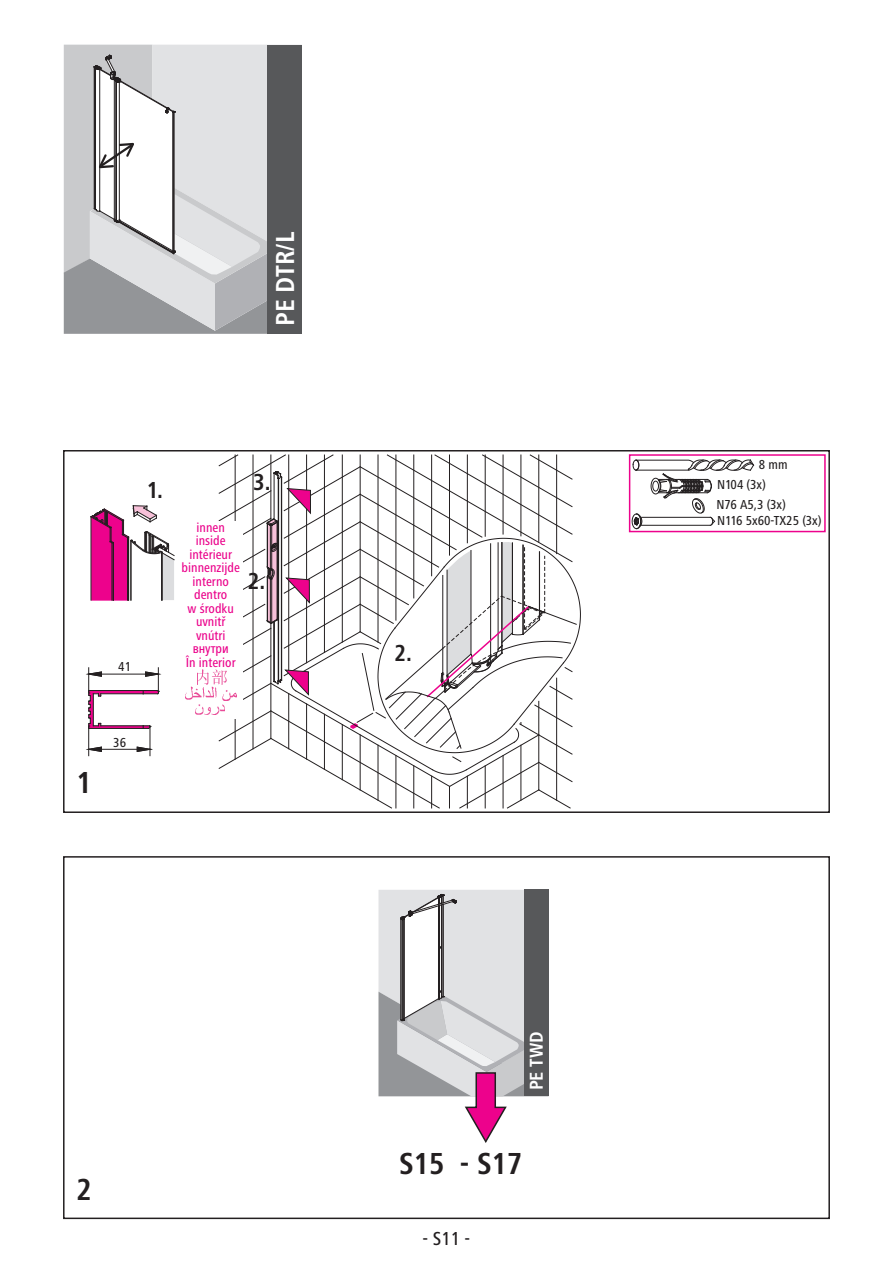
<style>
.page{position:relative;width:893px;height:1263px;background:#fff}
.page>*{position:absolute;margin:0;border:0;box-sizing:border-box;transform-origin:0 0}
.t1{font:700 condensed 31.5px "Frutiger Next LTW1 G";color:#231f20}
.t2{font:700 condensed 27px "Frutiger Next LTW1 G";color:#fff}
.t3{font:700 condensed 24px "Frutiger Next LTW1 G";color:#231f20}
.t4{font:500 condensed 19.5px "Frutiger Next LTW1 G";color:#231f20}
.t5{font:700 condensed 19.35px "Frutiger Next LTW1 G";color:#fff}
.t6{font:500 condensed 13.5px/13.5px "Frutiger Next LTW1 G";color:#eb028b;text-align:center}
.t7{font:500 condensed 13.5px/19.5px "Frutiger Next LTW1 G";color:#231f20}
</style>
<div class="page">
<hr style="left:88px;top:726px;width:1px;height:30px;background:#231f20">
<hr style="left:150px;top:726px;width:1px;height:30px;background:#231f20">
<hr style="left:101px;top:749px;width:36px;height:1px;background:#231f20">
<svg style="left:86px;top:747px;width:16px;height:5px"></svg>
<svg style="left:137px;top:747px;width:15px;height:5px"></svg>
<div style="left:629px;top:454px;width:197px;height:78px;border:2px solid #ed028c"></div>
<svg style="left:86px;top:668px;width:75px;height:61px"></svg>
<svg style="left:632px;top:459px;width:122px;height:70px"></svg>
<svg style="left:90px;top:505px;width:85px;height:96px"></svg>
<div style="left:63px;top:450px;width:767px;height:363px;border:2px solid #231f20"></div>
<svg style="left:219px;top:454px;width:362px;height:354px"></svg>
<div style="left:63px;top:856px;width:767px;height:363px;border:2px solid #231f20"></div>
<svg style="left:378px;top:890px;width:171px;height:253px"></svg>
<div style="left:179px;top:521px;width:64px;height:197px;background:#fff"></div>
<img style="left:197px;top:669px;width:29px;height:15px">
<img style="left:186px;top:687px;width:51px;height:14px">
<img style="left:196px;top:704px;width:28px;height:11px">
<svg style="left:64px;top:45px;width:238px;height:289px"></svg>
<div style="left:268px;top:45px;width:34px;height:288px;background:#57585a"></div>
<h2 class="t2" style="left:270px;top:326px;width:95px;rotate:-90deg">PE DTR/L</h2>
<h1 class="t1" style="left:77px;top:764px;width:17px">1</h1>
<h3 class="t3" style="left:147px;top:476px;width:18px">1.</h3>
<p class="t7" style="left:118px;top:657px;width:14px">41</p>
<h3 class="t3" style="left:253px;top:469px;width:19px">3.</h3>
<p class="t6" style="left:182px;top:521px;width:60px">innen inside intérieur binnenzijde interno dentro<br>w środku uvnitř vnútri внутри<br>În interior</p>
<h3 class="t3" style="left:248px;top:567px;width:19px">2.</h3>
<p class="t7" style="left:113px;top:732px;width:14px">36</p>
<h1 class="t1" style="left:77px;top:1171px;width:17px">2</h1>
<h3 class="t3" style="left:394px;top:639px;width:19px">2.</h3>
<h3 class="t5" style="left:525px;top:1090px;width:60px;rotate:-90deg">PE TWD</h3>
<h1 class="t1" style="left:399px;top:1145px;width:125px">S15 - S17</h1>
<h3 class="t4" style="left:423px;top:1227px;width:49px">- S11 -</h3>
<p class="t7" style="left:717px;top:455px;width:72px;text-indent:42px">8 mm<br>N104 (3x)</p>
<p class="t7" style="left:716px;top:494px;width:71px">N76 A5,3 (3x)</p>
<p class="t7" style="left:717px;top:511px;width:106px">N116 5x60-TX25 (3x)</p>
</div>
